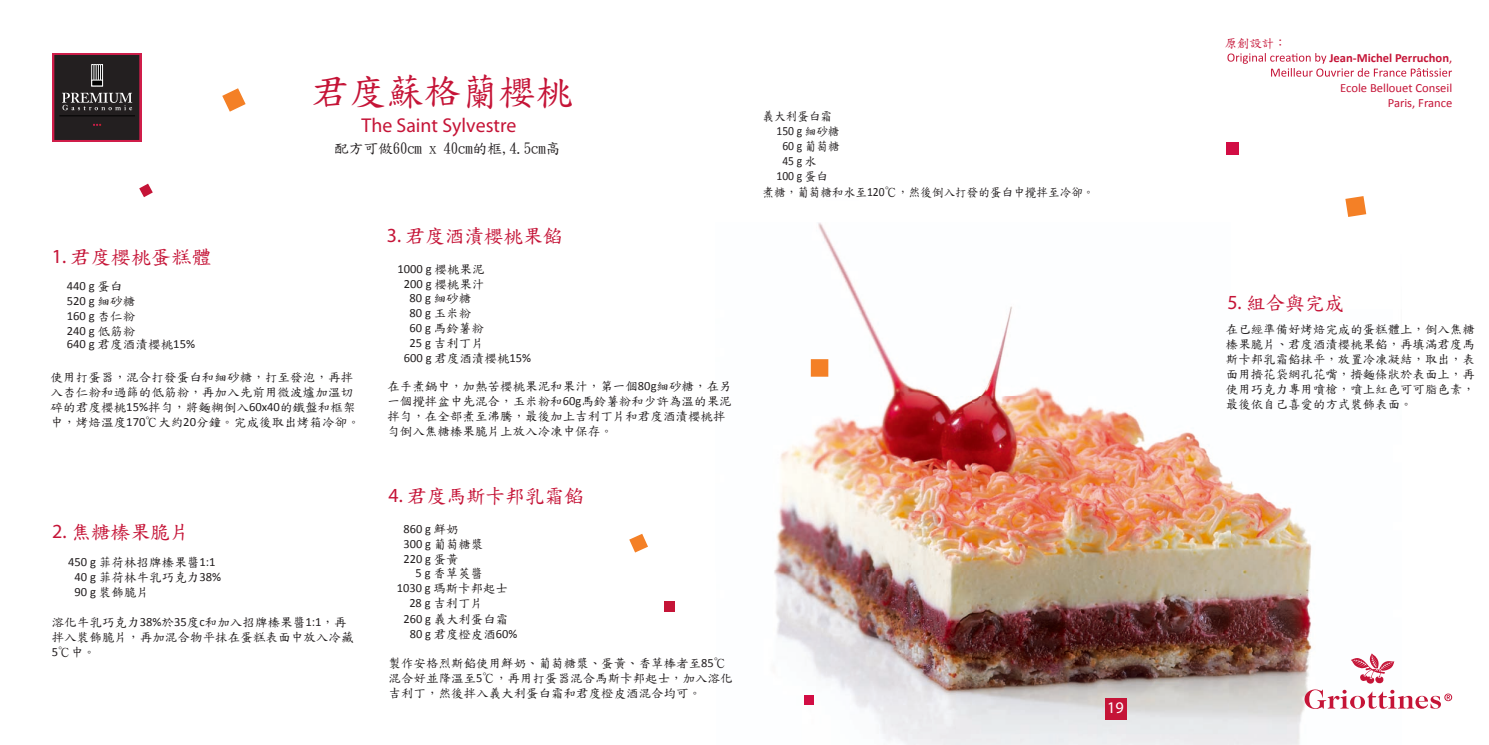
<style>
.page{position:relative;width:1489px;height:745px;background:#fff}
.page>*{position:absolute;margin:0;border:0;box-sizing:border-box;transform-origin:0 0}
.t1{font:37.5px "DF Kai Shu SB Estd BF";letter-spacing:-.005em;color:#c51437}
.t2{font:20.12px "DF Kai Shu SB Estd BF";letter-spacing:-.015em;color:#c51437}
.t3{font:20px "DF Kai Shu SB Estd BF";letter-spacing:-.01em;color:#c51437}
.t4{font:20px "Myriad Pro";color:#c51437}
.t5{font:16.25px "Myriad Pro";color:#fff}
.t6{font:15px "DF Kai Shu SB Estd BF";letter-spacing:-.015em;color:#231f20}
.t7{font:12.5px/15px "DF Kai Shu SB Estd BF";color:#231f20}
.t8{font:12.5px/15px "Calibri";color:#231f20}
.t9{font:12.5px "DF Kai Shu SB Estd BF";color:#231f20;scale:.93 1}
.t10{font:12.5px "Calibri";color:#c51437}
.t11{font:12.5px "Calibri";color:#231f20;scale:.93 1}
.t12{font:700 12.5px "Calibri";color:#c51437}
.t13{font:12.5px "DF Kai Shu SB Estd BF";color:#c51437}
.s1{font-family:"Myriad Pro"}
.s2{font-family:"DF Kai Shu SB Estd BF"}
.s3{font-family:"Calibri"}
.s4{font-weight:400}
</style>
<div class="page">
<img style="left:774px;top:142px;width:627px;height:602px">
<svg style="left:139px;top:183px;width:14px;height:14px"></svg>
<svg style="left:222px;top:88px;width:23px;height:24px"></svg>
<div style="left:664px;top:601px;width:11px;height:11px;background:#c51437"></div>
<svg style="left:629px;top:533px;width:19px;height:19px"></svg>
<div style="left:810px;top:359px;width:18px;height:17px;background:#f48026"></div>
<div style="left:1225px;top:142px;width:13px;height:12px;background:#d20d44"></div>
<svg style="left:1345px;top:196px;width:21px;height:21px"></svg>
<div style="left:804px;top:695px;width:9px;height:9px;background:#d20d44"></div>
<svg style="left:52px;top:53px;width:89px;height:89px;background:#3d2a2f"></svg>
<svg style="left:1350px;top:653px;width:44px;height:30px"></svg>
<svg style="left:1304px;top:689px;width:147px;height:19px"></svg>
<div style="left:1104px;top:697px;width:22px;height:22px;background:#c51437"></div>
<svg style="left:1227px;top:53px;width:224px;height:24px"></svg>
<p class="t1" style="left:312px;top:73px;width:263px">君度蘇格蘭櫻桃</p>
<p class="t4" style="left:361px;top:113px;width:156px">The Saint Sylvestre</p>
<p class="t6" style="left:334px;top:141px;width:228px">配方可做60cm x 40cm的框,4.5cm高</p>
<p class="t3" style="left:52px;top:247px;width:161px"><span class="s1">1.</span> 君度櫻桃蛋糕體</p>
<p class="t8" style="left:67px;top:277px;width:70px">440 g <span class="s2">蛋白<br></span>520 g <span class="s2">細砂糖<br></span>160 g <span class="s2">杏仁粉<br></span>240 g <span class="s2">低筋粉</span></p>
<p class="t7" style="left:51px;top:369px;width:311px">使用打蛋器，混合打發蛋白和細砂糖，打至發泡，再拌入杏仁粉和過篩的低筋粉，再加入先前用微波爐加溫切碎的君度櫻桃<span class="s3">15%</span>拌勻，將麵糊倒入<span class="s3">60x40</span>的鐵盤和框架中，烤焙溫度<span class="s3">170</span>℃大約<span class="s3">20</span>分鐘。完成後取出烤箱冷卻。</p>
<p class="t8" style="left:67px;top:336px;width:130px">640 g <span class="s2">君度酒漬櫻桃</span>15%</p>
<p class="t2" style="left:52px;top:522px;width:139px"><span class="s1">2.</span> 焦糖榛果脆片</p>
<p class="t7" style="left:68px;top:554px;width:155px;text-align:center"><span class="s3">450 g</span> 菲荷林招牌榛果醬<span class="s3">1:1<br>40 g</span> 菲荷林牛乳巧克力<span class="s3">38%</span></p>
<p class="t7" style="left:52px;top:614px;width:303px">溶化牛乳巧克力<span class="s3">38%</span>於<span class="s3">35</span>度<span class="s3">c</span>和加入招牌榛果醬<span class="s3">1:1</span>，再拌入裝飾脆片，再加混合物平抹在蛋糕表面中放入冷藏<br><span class="s3">5</span>℃中。</p>
<p class="t7" style="left:74px;top:584px;width:76px"><span class="s3">90 g</span> 裝飾脆片</p>
<p class="t3" style="left:387px;top:226px;width:177px"><span class="s1">3.</span> 君度酒漬櫻桃果餡</p>
<p class="t8" style="left:397px;top:260px;width:89px;text-align:center">1000 g <span class="s2">櫻桃果泥<br></span>200 g <span class="s2">櫻桃果汁</span></p>
<p class="t7" style="left:409px;top:291px;width:76px"><span class="s3">80 g</span> 細砂糖<br><span class="s3">80 g</span> 玉米粉<br><span class="s3">60 g</span> 馬鈴薯粉</p>
<p class="t8" style="left:404px;top:335px;width:129px;text-indent:6px">25 g <span class="s2">吉利丁片<br></span>600 g <span class="s2">君度酒漬櫻桃</span>15%</p>
<p class="t7" style="left:387px;top:378px;width:346px">在手煮鍋中，加熱苦櫻桃果泥和果汁，第一個<span class="s3">80g</span>細砂糖，在另一個攪拌盆中先混合，玉米粉和<span class="s3">60g</span>馬鈴薯粉和少許為溫的果泥拌勻，在全部煮至沸騰，最後加上吉利丁片和君度酒漬櫻桃拌勻倒入焦糖榛果脆片上放入冷凍中保存。</p>
<p class="t3" style="left:388px;top:486px;width:197px"><span class="s1">4.</span> 君度馬斯卡邦乳霜餡</p>
<p class="t8" style="left:403px;top:520px;width:81px">860 g <span class="s2">鮮奶<br></span>300 g <span class="s2">葡萄糖漿<br></span>220 g <span class="s2">蛋黃</span></p>
<p class="t7" style="left:397px;top:580px;width:112px"><span class="s3">1030 g</span> 瑪斯卡邦起士</p>
<p class="t7" style="left:410px;top:611px;width:109px;text-indent:-6px"><span class="s3">260 g</span> 義大利蛋白霜<br><span class="s3">80 g</span> 君度橙皮酒<span class="s3">60%</span></p>
<p class="t7" style="left:415px;top:565px;width:69px"><span class="s3">5 g</span> 香草莢醬</p>
<p class="t7" style="left:409px;top:595px;width:75px"><span class="s3">28 g</span> 吉利丁片</p>
<p class="t7" style="left:388px;top:655px;width:345px">製作安格烈斯餡使用鮮奶、葡萄糖漿、蛋黃、香草棒者至<span class="s3">85</span>℃混合好並降溫至<span class="s3">5</span>℃，再用打蛋器混合馬斯卡邦起士，加入溶化吉利丁，然後拌入義大利蛋白霜和君度橙皮酒混合均可。</p>
<p class="t9" style="left:762px;top:110px;width:76px">義大利蛋白霜</p>
<p class="t11" style="left:776px;top:123px;width:69px">150 g <span class="s2">細砂糖</span></p>
<p class="t11" style="left:782px;top:138px;width:63px">60 g <span class="s2">葡萄糖</span></p>
<p class="t11" style="left:782px;top:153px;width:38px">45 g <span class="s2">水</span></p>
<p class="t11" style="left:776px;top:168px;width:57px">100 g <span class="s2">蛋白</span></p>
<p class="t9" style="left:762px;top:186px;width:358px">煮糖，葡萄糖和水至<span class="s3">120</span>℃，然後倒入打發的蛋白中攪拌至冷卻。</p>
<p class="t5" style="left:1107px;top:697px;width:18px">19</p>
<p class="t13" style="left:1224px;top:36px;width:63px">原創設計：</p>
<p class="t12" style="left:1329px;top:50px;width:124px">Jean-Michel Perruchon<span class="s4">,</span></p>
<p class="t10" style="left:1340px;top:80px;width:113px">Ecole Bellouet Conseil</p>
<p class="t10" style="left:1387px;top:95px;width:66px">Paris, France</p>
<p class="t3" style="left:1227px;top:293px;width:118px"><span class="s1">5.</span> 組合與完成</p>
<p class="t7" style="left:1225px;top:322px;width:250px;text-align:justify">在已經準備好烤焙完成的蛋糕體上，倒入焦糖榛果脆片、君度酒漬櫻桃果餡，再填滿君度馬斯卡邦乳霜餡抹平，放置冷凍凝結，取出，表面用擠花袋網孔花嘴，擠麵條狀於表面上，再使用巧克力專用噴槍，噴上紅色可可脂色素，最後依自己喜愛的方式裝飾表面。</p>
</div>
